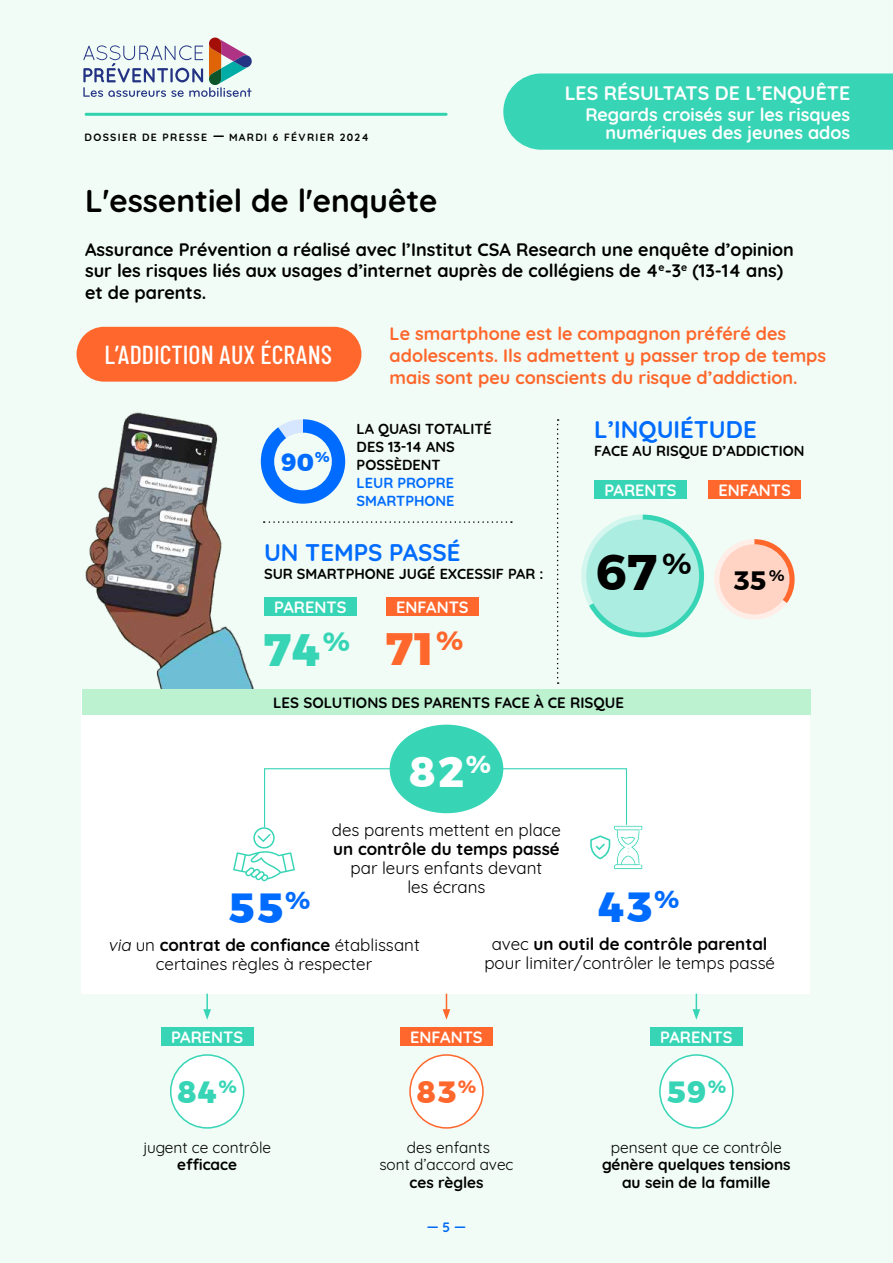
<style>
.page{position:relative;width:893px;height:1263px;background:#f0fcf5}
.page>*{position:absolute;margin:0;border:0;box-sizing:border-box;transform-origin:0 0}
.t1{font:700 49.8px "Montserrat";color:#000}
.t2{font:800 45.3px "Montserrat";color:#ff672c}
.t3{font:800 45.3px "Montserrat";color:#37d5b6}
.t4{font:800 42px "Montserrat";color:#006bff}
.t5{font:800 42px "Montserrat";color:#fff}
.t6{font:700 31.5px "Quicksand";color:#000}
.t7{font:800 30.6px "Montserrat";color:#37d5b6}
.t8{font:800 30.6px "Montserrat";color:#ff672c}
.t9{font:700 26.55px "Montserrat";color:#000}
.t10{font:500 25.95px "Barlow Condensed";color:#fff}
.t11{font:800 24.6px "Montserrat";color:#006bff}
.t12{font:700 24px "Quicksand";color:#006bff}
.t13{font:700 19.5px "Quicksand";color:#fff}
.t14{font:700 18px/21.6px "Quicksand";color:#000}
.t15{font:700 18px/21.6px "Quicksand";color:#ff672c}
.t16{font:700 18px/18px "Quicksand";color:#fff;text-align:right}
.t17{font:16.95px/18.9px "Quicksand";color:#000;text-align:center}
.t18{font:700 16.95px "Quicksand";color:#000}
.t19{font:700 16.35px "Quicksand";color:#fff}
.t20{font:15.45px/17.2px "Quicksand";color:#000;text-align:center}
.t21{font:700 15.45px/17.2px "Quicksand";color:#000;text-align:center}
.t22{font:700 15px "Quicksand";color:#000}
.t23{font:700 14.55px/18px "Quicksand";color:#000}
.t24{font:700 14.55px/18px "Quicksand";color:#006bff}
.t25{font:700 13.5px "Quicksand";color:#006bff}
.t26{font:700 10.5px "Quicksand";letter-spacing:.125em;color:#000}
.s1{font-size:13.5px}
.s2{font-style:italic}
.s3{font-weight:700}
</style>
<div class="page">
<div style="left:77px;top:327px;width:284px;height:55px;background:#ff672c;border-radius:27px"></div>
<div style="left:264px;top:597px;width:93px;height:18px;background:#37d5b6"></div>
<div style="left:386px;top:597px;width:93px;height:18px;background:#ff672c"></div>
<div style="left:81px;top:689px;width:729px;height:305px;background:#fff"></div>
<div style="left:264px;top:768px;width:363px;height:60px;border:1px solid #37d5b6"></div>
<svg style="left:233px;top:827px;width:62px;height:54px"></svg>
<svg style="left:590px;top:819px;width:53px;height:51px"></svg>
<div style="left:171px;top:1055px;width:73px;height:73px;background:#fff;border-radius:50%"></div>
<div style="left:170px;top:1054px;width:74px;height:75px;border:2px solid #37d5b6;border-radius:50%"></div>
<div style="left:410px;top:1055px;width:73px;height:73px;background:#fff;border-radius:50%"></div>
<div style="left:409px;top:1054px;width:75px;height:75px;border:2px solid #ff672c;border-radius:50%"></div>
<div style="left:660px;top:1055px;width:73px;height:73px;background:#fff;border-radius:50%"></div>
<div style="left:659px;top:1054px;width:75px;height:75px;border:2px solid #37d5b6;border-radius:50%"></div>
<div style="left:161px;top:1027px;width:92px;height:18px;background:#37d5b6"></div>
<div style="left:650px;top:1027px;width:93px;height:18px;background:#37d5b6"></div>
<div style="left:400px;top:1027px;width:93px;height:18px;background:#ff672c"></div>
<svg style="left:203px;top:994px;width:8px;height:26px"></svg>
<svg style="left:443px;top:994px;width:7px;height:26px"></svg>
<svg style="left:692px;top:994px;width:8px;height:26px"></svg>
<div style="left:390px;top:725px;width:113px;height:88px;background:#37d5b6;border-radius:50%"></div>
<div style="left:594px;top:481px;width:93px;height:18px;background:#37d5b6"></div>
<div style="left:708px;top:481px;width:93px;height:18px;background:#ff672c"></div>
<svg style="left:581px;top:515px;width:214px;height:122px"></svg>
<div style="left:719px;top:544px;width:70px;height:70px;background:#ffd4c4;border-radius:50%"></div>
<svg style="left:261px;top:419px;width:84px;height:85px"></svg>
<div style="left:274px;top:433px;width:58px;height:57px;background:#f0fcf5;border-radius:50%"></div>
<img style="left:85px;top:412px;width:169px;height:277px">
<svg style="left:557px;top:419px;width:2px;height:265px"></svg>
<svg style="left:264px;top:521px;width:248px;height:2px"></svg>
<div style="left:503px;top:73px;width:390px;height:77px;background:#37d5b6"></div>
<div style="left:82px;top:689px;width:729px;height:25px;background:#bdf2d1"></div>
<p class="t26" style="left:85px;top:129px;width:286px">DOSSIER DE PRESSE <span class="s1">—</span> MARDI 6 FÉVRIER 2024</p>
<p class="t13" style="left:565px;top:77px;width:287px">LES RÉSULTATS DE L’ENQUÊTE</p>
<p class="t16" style="left:585px;top:104px;width:266px">Regards croisés sur les risques numériques des jeunes ados</p>
<h3 class="t6" style="left:85px;top:175px;width:354px">L'essentiel de l'enquête</h3>
<p class="t14" style="left:85px;top:237px;width:710px">Assurance Prévention a réalisé avec l’Institut CSA Research une enquête d’opinion sur les risques liés aux usages d’internet auprès de collégiens de 4<sup>e</sup>-3<sup>e</sup> (13-14 ans) et de parents.</p>
<h3 class="t10" style="left:105px;top:339px;width:229px">L’ADDICTION AUX ÉCRANS</h3>
<h3 class="t11" style="left:281px;top:442px;width:50px">90<sup>%</sup></h3>
<p class="t15" style="left:390px;top:322px;width:438px">Le smartphone est le compagnon préféré des adolescents. Ils admettent y passer trop de temps mais sont peu conscients du risque d’addiction.</p>
<h3 class="t12" style="left:594px;top:409px;width:164px">L’INQUIÉTUDE</h3>
<p class="t23" style="left:594px;top:440px;width:212px">FACE AU RISQUE D’ADDICTION</p>
<p class="t23" style="left:357px;top:418px;width:137px">LA QUASI TOTALITÉ<br>DES 13-14 ANS<br>POSSÈDENT</p>
<p class="t24" style="left:357px;top:472px;width:99px">LEUR PROPRE<br>SMARTPHONE</p>
<p class="t19" style="left:604px;top:477px;width:74px">PARENTS</p>
<p class="t19" style="left:718px;top:477px;width:74px">ENFANTS</p>
<h3 class="t12" style="left:264px;top:533px;width:198px">UN TEMPS PASSÉ</h3>
<p class="t23" style="left:264px;top:564px;width:281px">SUR SMARTPHONE JUGÉ EXCESSIF PAR :</p>
<p class="t19" style="left:274px;top:593px;width:74px">PARENTS</p>
<p class="t19" style="left:396px;top:593px;width:74px">ENFANTS</p>
<h2 class="t3" style="left:264px;top:613px;width:87px">74<sup>%</sup></h2>
<h2 class="t2" style="left:386px;top:612px;width:78px">71<sup>%</sup></h2>
<h1 class="t1" style="left:596px;top:533px;width:96px">67<sup>%</sup></h1>
<p class="t22" style="left:273px;top:691px;width:352px">LES SOLUTIONS DES PARENTS FACE À CE RISQUE</p>
<h3 class="t5" style="left:410px;top:738px;width:83px">82<sup>%</sup></h3>
<p class="t17" style="left:332px;top:819px;width:231px">des parents mettent en place</p>
<p class="t18" style="left:333px;top:835px;width:228px">un contrôle du temps passé</p>
<p class="t17" style="left:351px;top:857px;width:193px">par leurs enfants devant les écrans</p>
<h3 class="t4" style="left:229px;top:874px;width:83px">55<sup>%</sup></h3>
<h3 class="t4" style="left:599px;top:873px;width:82px">43<sup>%</sup></h3>
<h3 class="t9" style="left:734px;top:559px;width:52px">35 <sup>%</sup></h3>
<p class="t17" style="left:108px;top:934px;width:313px"><span class="s2">via</span> un <span class="s3">contrat de confiance</span> établissant certaines règles à respecter</p>
<p class="t17" style="left:484px;top:933px;width:292px">avec <span class="s3">un outil de contrôle parental </span>pour limiter/contrôler le temps passé</p>
<p class="t19" style="left:171px;top:1023px;width:74px">PARENTS</p>
<p class="t19" style="left:410px;top:1023px;width:74px">ENFANTS</p>
<p class="t19" style="left:660px;top:1023px;width:74px">PARENTS</p>
<h3 class="t7" style="left:178px;top:1067px;width:60px">84<sup>%</sup></h3>
<h3 class="t8" style="left:417px;top:1067px;width:60px">83<sup>%</sup></h3>
<h3 class="t7" style="left:667px;top:1067px;width:61px">59<sup>%</sup></h3>
<p class="t20" style="left:143px;top:1137px;width:129px">jugent ce contrôle</p>
<p class="t21" style="left:177px;top:1155px;width:61px">efficace</p>
<p class="t20" style="left:379px;top:1137px;width:136px">des enfants<br>sont d’accord avec</p>
<p class="t21" style="left:409px;top:1172px;width:76px">ces règles</p>
<p class="t25" style="left:427px;top:1216px;width:41px">— 5 —</p>
<p class="t20" style="left:611px;top:1137px;width:172px">pensent que ce contrôle</p>
<p class="t21" style="left:602px;top:1155px;width:190px">génère quelques tensions au sein de la famille</p>
</div>
